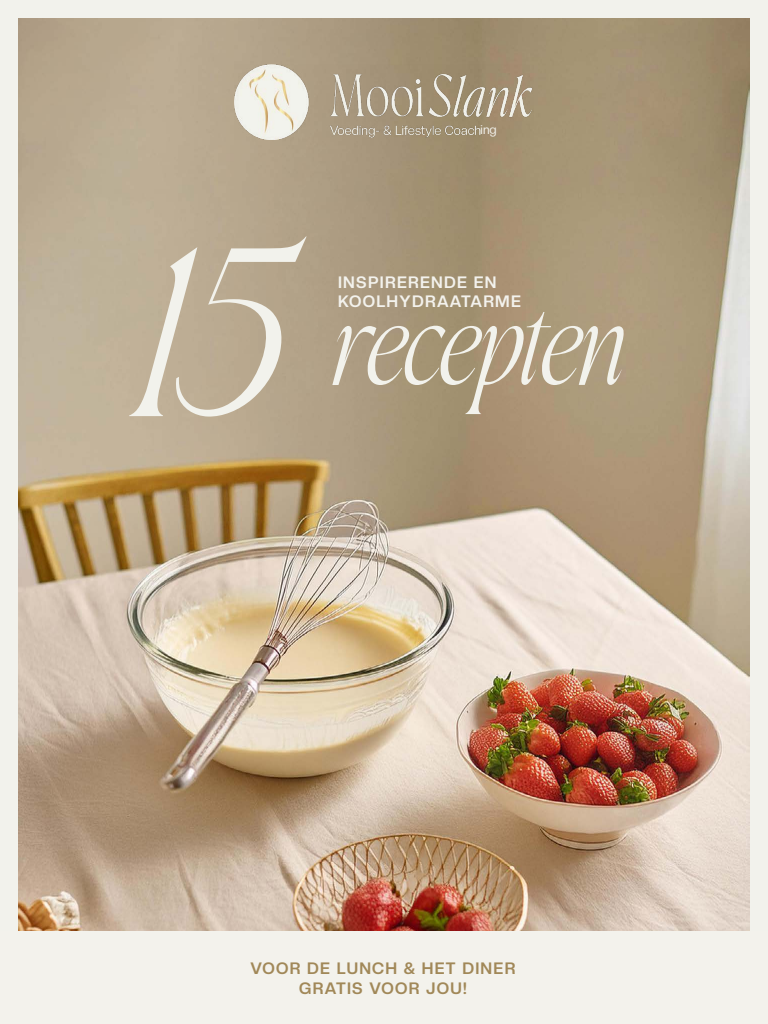
<style>
.page{position:relative;width:768px;height:1024px;background:#f2f2ec}
.page>*{position:absolute;margin:0;border:0;box-sizing:border-box;transform-origin:0 0}
.t1{font:italic 225.7px "Komrile";color:#f2f2ec}
.t2{font:italic 113.45px "Komrile";letter-spacing:-.04em;color:#f2f2ec}
.t3{font:700 16.25px/19.5px "Creato Display";letter-spacing:.08em;color:#a18858;text-align:center}
.t4{font:700 16.25px/19.5px "Creato Display";letter-spacing:.08em;color:#f3f2ed}
.t5{font:12.5px "Creato Display";color:#f2f2ec}
</style>
<div class="page">
<img style="left:18px;top:18px;width:732px;height:913px">
<img style="left:234px;top:65px;width:300px;height:74px">
<p class="t5" style="left:481px;top:122px;width:18px">ing</p>
<h1 class="t1" style="left:141px;top:215px;width:154px">15</h1>
<p class="t4" style="left:338px;top:272px;width:184px">INSPIRERENDE EN<br>KOOLHYDRAATARME</p>
<h2 class="t2" style="left:331px;top:284px;width:297px">recepten</h2>
<p class="t3" style="left:251px;top:959px;width:266px">VOOR DE LUNCH &amp; HET DINER<br>GRATIS VOOR JOU!</p>
</div>
